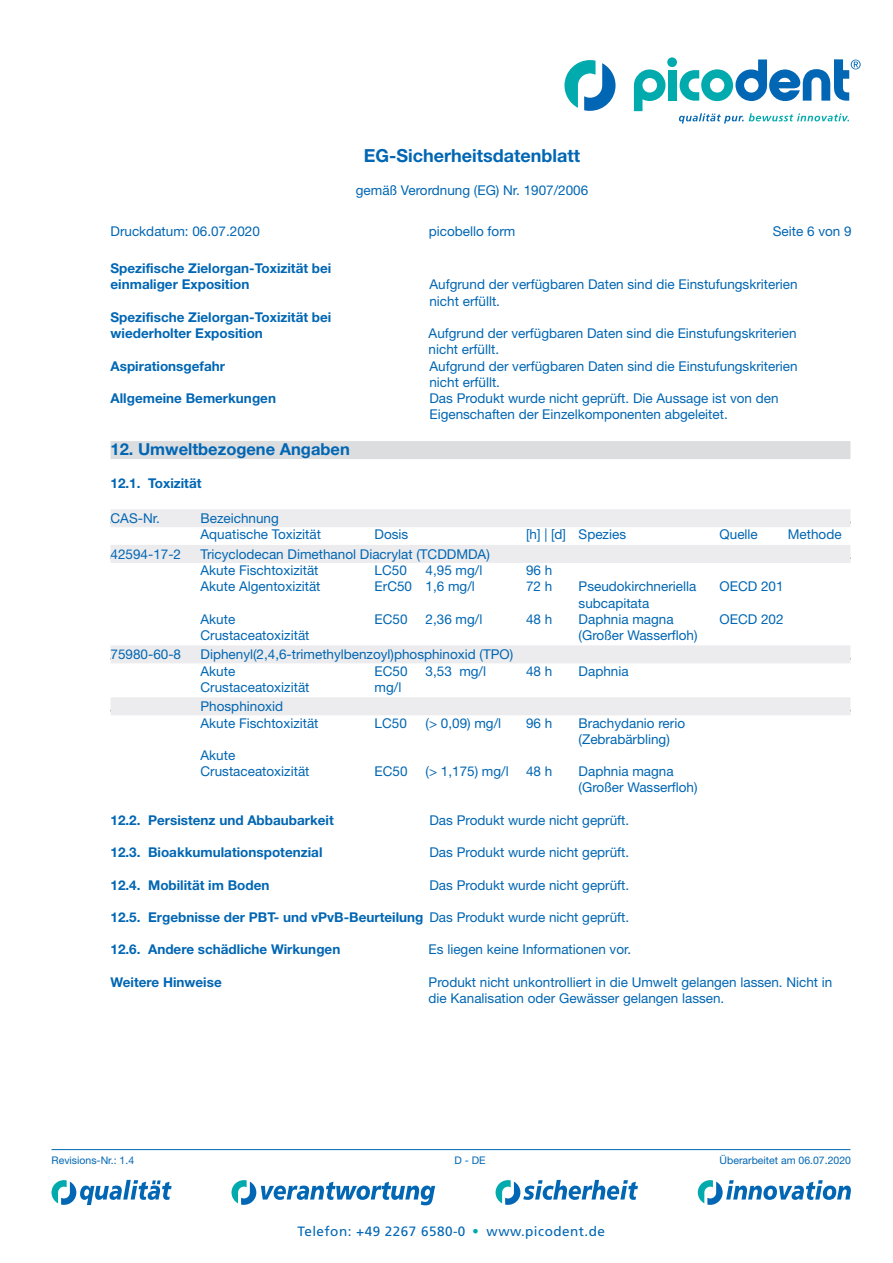
<style>
.page{position:relative;width:893px;height:1263px;background:#fff}
.page>*{position:absolute;margin:0;border:0;box-sizing:border-box;transform-origin:0 0}
.t1{font:39px "Frutiger LT Std";color:#00aaad}
.t2{font:700 18px "Helvetica Neue LT Std";color:#0166b3}
.t3{font:700 16.5px "Helvetica Neue LT Std";color:#0166b3}
.t4{font:13.5px/16.2px "Helvetica Neue LT Std";color:#0166b3}
.t5{font:700 13.5px/16.2px "Helvetica Neue LT Std";color:#0166b3}
.t6{font:13.5px "Frutiger LT Std";letter-spacing:.035em;color:#0166b3}
.t7{font:10.5px "Helvetica Neue LT Std";color:#0166b3}
.s1{font-weight:400}
</style>
<div class="page">
<svg style="left:52px;top:1180px;width:120px;height:25px"></svg>
<svg style="left:496px;top:1180px;width:142px;height:25px"></svg>
<svg style="left:698px;top:1180px;width:153px;height:25px"></svg>
<svg style="left:231px;top:1180px;width:204px;height:25px"></svg>
<svg style="left:634px;top:69px;width:32px;height:42px"></svg>
<div style="left:668px;top:70px;width:9px;height:31px;background:#00aaad"></div>
<div style="left:667px;top:57px;width:10px;height:10px;background:#00aaad;border-radius:50%"></div>
<svg style="left:564px;top:60px;width:51px;height:51px"></svg>
<svg style="left:679px;top:113px;width:170px;height:11px"></svg>
<svg style="left:680px;top:59px;width:181px;height:42px"></svg>
<hr style="left:52px;top:1149px;width:798px;height:1px;background:#0166b3">
<div style="left:111px;top:441px;width:739px;height:18px;background:#dcdddf"></div>
<div style="left:111px;top:509px;width:739px;height:18px;background:#ececee"></div>
<div style="left:111px;top:545px;width:739px;height:18px;background:#ececee"></div>
<div style="left:111px;top:645px;width:739px;height:18px;background:#ececee"></div>
<div style="left:111px;top:697px;width:739px;height:18px;background:#ececee"></div>
<h2 class="t2" style="left:364px;top:144px;width:218px">EG-Sicherheitsdatenblatt</h2>
<p class="t4" style="left:356px;top:182px;width:234px">gemäß Verordnung (EG) Nr. 1907/2006</p>
<p class="t4" style="left:111px;top:223px;width:151px">Druckdatum: 06.07.2020</p>
<p class="t4" style="left:429px;top:223px;width:88px">picobello form</p>
<p class="t4" style="left:773px;top:223px;width:80px">Seite 6 von 9</p>
<p class="t5" style="left:111px;top:260px;width:222px">Spezifische Zielorgan-Toxizität bei einmaliger Exposition</p>
<p class="t5" style="left:111px;top:309px;width:222px">Spezifische Zielorgan-Toxizität bei wiederholter Exposition</p>
<p class="t4" style="left:429px;top:276px;width:370px">Aufgrund der verfügbaren Daten sind die Einstufungskriterien nicht erfüllt.</p>
<p class="t4" style="left:429px;top:325px;width:370px">Aufgrund der verfügbaren Daten sind die Einstufungskriterien nicht erfüllt.</p>
<p class="t5" style="left:111px;top:357px;width:116px">Aspirationsgefahr</p>
<p class="t4" style="left:429px;top:357px;width:370px">Aufgrund der verfügbaren Daten sind die Einstufungskriterien nicht erfüllt.</p>
<p class="t5" style="left:111px;top:390px;width:167px">Allgemeine Bemerkungen</p>
<p class="t4" style="left:429px;top:390px;width:351px">Das Produkt wurde nicht geprüft. Die Aussage ist von den<br>Eigenschaften der Einzelkomponenten abgeleitet.</p>
<p class="t3" style="left:111px;top:439px;width:241px">12. Umweltbezogene Angaben</p>
<p class="t5" style="left:111px;top:474px;width:93px">12.1. Toxizität</p>
<p class="t4" style="left:111px;top:510px;width:51px">CAS-Nr.</p>
<p class="t4" style="left:201px;top:510px;width:122px">Bezeichnung<br>Aquatische Toxizität</p>
<p class="t4" style="left:375px;top:526px;width:35px">Dosis</p>
<p class="t4" style="left:526px;top:526px;width:101px">[h] | [d] Spezies</p>
<p class="t4" style="left:720px;top:526px;width:40px">Quelle</p>
<p class="t4" style="left:788px;top:526px;width:55px">Methode</p>
<p class="t4" style="left:111px;top:546px;width:72px">42594-17-2</p>
<p class="t4" style="left:201px;top:546px;width:291px">Tricyclodecan Dimethanol Diacrylat (TCDDMDA)<br>Akute Fischtoxizität</p>
<p class="t4" style="left:375px;top:562px;width:34px">LC50</p>
<p class="t4" style="left:426px;top:562px;width:58px">4,95 mg/l</p>
<p class="t4" style="left:526px;top:562px;width:28px">96 h</p>
<p class="t4" style="left:201px;top:578px;width:121px">Akute Algentoxizität</p>
<p class="t4" style="left:375px;top:578px;width:102px">ErC50 1,6 mg/l</p>
<p class="t4" style="left:526px;top:578px;width:28px">72 h</p>
<p class="t4" style="left:579px;top:578px;width:119px">Pseudokirchneriella</p>
<p class="t4" style="left:720px;top:578px;width:66px">OECD 201</p>
<p class="t4" style="left:579px;top:594px;width:72px">subcapitata</p>
<p class="t4" style="left:201px;top:611px;width:36px">Akute</p>
<p class="t4" style="left:375px;top:611px;width:35px">EC50</p>
<p class="t4" style="left:426px;top:611px;width:58px">2,36 mg/l</p>
<p class="t4" style="left:526px;top:611px;width:28px">48 h</p>
<p class="t4" style="left:579px;top:611px;width:97px">Daphnia magna</p>
<p class="t4" style="left:720px;top:611px;width:66px">OECD 202</p>
<p class="t4" style="left:201px;top:627px;width:110px">Crustaceatoxizität</p>
<p class="t4" style="left:579px;top:627px;width:120px">(Großer Wasserfloh)</p>
<p class="t4" style="left:111px;top:646px;width:72px">75980-60-8</p>
<p class="t4" style="left:201px;top:646px;width:314px">Diphenyl(2,4,6-trimethylbenzoyl)phosphinoxid (TPO)<br>Akute</p>
<p class="t4" style="left:375px;top:662px;width:35px">EC50</p>
<p class="t4" style="left:426px;top:662px;width:62px">3,53 mg/l</p>
<p class="t4" style="left:526px;top:662px;width:28px">48 h</p>
<p class="t4" style="left:579px;top:662px;width:52px">Daphnia</p>
<p class="t4" style="left:201px;top:679px;width:110px">Crustaceatoxizität</p>
<p class="t4" style="left:375px;top:679px;width:28px">mg/l</p>
<p class="t4" style="left:201px;top:698px;width:119px">Phosphinoxid<br>Akute Fischtoxizität</p>
<p class="t4" style="left:375px;top:714px;width:34px">LC50</p>
<p class="t4" style="left:426px;top:714px;width:77px">(&gt; 0,09) mg/l</p>
<p class="t4" style="left:526px;top:714px;width:28px">96 h</p>
<p class="t4" style="left:579px;top:714px;width:108px">Brachydanio rerio (Zebrabärbling)</p>
<p class="t4" style="left:201px;top:747px;width:110px">Akute<br>Crustaceatoxizität</p>
<p class="t4" style="left:375px;top:763px;width:35px">EC50</p>
<p class="t4" style="left:426px;top:763px;width:85px">(&gt; 1,175) mg/l</p>
<p class="t4" style="left:526px;top:763px;width:28px">48 h</p>
<p class="t4" style="left:579px;top:763px;width:120px">Daphnia magna (Großer Wasserfloh)</p>
<p class="t5" style="left:111px;top:811px;width:225px">12.2. Persistenz und Abbaubarkeit</p>
<p class="t4" style="left:429px;top:812px;width:201px">Das Produkt wurde nicht geprüft.</p>
<p class="t5" style="left:111px;top:844px;width:213px">12.3. Bioakkumulationspotenzial</p>
<p class="t4" style="left:429px;top:844px;width:201px">Das Produkt wurde nicht geprüft.</p>
<p class="t5" style="left:111px;top:876px;width:160px">12.4. Mobilität im Boden</p>
<p class="t4" style="left:429px;top:876px;width:201px">Das Produkt wurde nicht geprüft.</p>
<p class="t5" style="left:111px;top:909px;width:520px">12.5. Ergebnisse der PBT- und vPvB-Beurteilung <span class="s1">Das Produkt wurde nicht geprüft.</span></p>
<p class="t5" style="left:111px;top:941px;width:231px">12.6. Andere schädliche Wirkungen</p>
<p class="t4" style="left:429px;top:941px;width:204px">Es liegen keine Informationen vor.</p>
<p class="t5" style="left:111px;top:973px;width:113px">Weitere Hinweise</p>
<p class="t4" style="left:429px;top:974px;width:405px">Produkt nicht unkontrolliert in die Umwelt gelangen lassen. Nicht in die Kanalisation oder Gewässer gelangen lassen.</p>
<p class="t7" style="left:52px;top:1154px;width:84px">Revisions-Nr.: 1.4</p>
<p class="t7" style="left:454px;top:1154px;width:33px">D - DE</p>
<p class="t7" style="left:720px;top:1154px;width:133px">Überarbeitet am 06.07.2020</p>
<p class="t6" style="left:297px;top:1223px;width:170px">Telefon: +49 2267 6580-0</p>
<h1 class="t1" style="left:470px;top:1206px;width:12px">·</h1>
<p class="t6" style="left:487px;top:1223px;width:120px">www.picodent.de</p>
</div>
